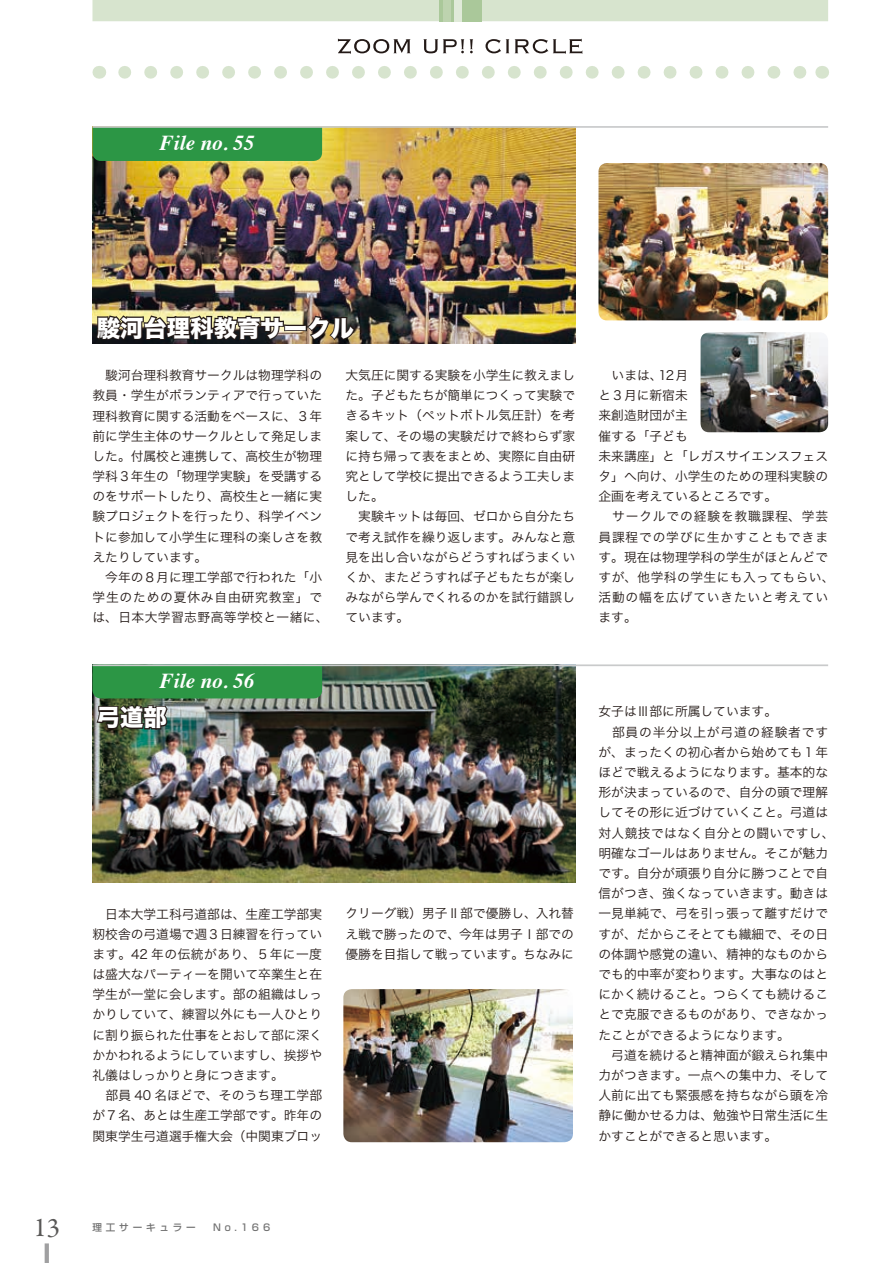
<style>
.page{position:relative;width:893px;height:1263px;background:#fff}
.page>*{position:absolute;margin:0;border:0;box-sizing:border-box;transform-origin:0 0}
.t1{font:27.15px "Garamond Premr Pro";color:#595857}
.t2{font:23.4px "Hira Kaku Std N W8";color:#fff}
.t3{font:italic 700 21.3px "Times";color:#fff}
.t4{font:12.75px/20.2px "Hira Kaku Pro W3";color:#231916}
.t5{font:12.75px/20.2px "Hira Kaku Pro N W3";color:#231916}
.t6{font:12.75px/20.2px "Hira Kaku Pro W3";letter-spacing:.065em;color:#231916}
.t7{font:12.75px "Hira Kaku Pro W3";letter-spacing:.035em;color:#231916}
.t8{font:500 9.6px "Shin Go Pro";letter-spacing:.4em;color:#727272}
.s1{font-family:"Hira Kaku Pro W3"}
.s2{font-family:"Hira Kaku Pro N W3"}
</style>
<div class="page">
<hr style="left:45px;top:1243px;width:4px;height:20px;background:#a0a0a1">
<svg style="left:822px;top:66px;width:1px;height:13px"></svg>
<div style="left:92px;top:0;width:736px;height:21px;background:#d7e4ce"></div>
<img style="left:92px;top:666px;width:483px;height:216px">
<img style="left:343px;top:989px;width:230px;height:153px">
<img style="left:809px;top:163px;width:19px;height:157px">
<img style="left:701px;top:333px;width:127px;height:99px">
<svg style="left:95px;top:704px;width:74px;height:28px;background:#3a3f34"></svg>
<img style="left:92px;top:0;width:717px;height:363px">
<div style="left:92px;top:666px;width:230px;height:32px;background:#2c9645"></div>
<hr style="left:92px;top:126px;width:736px;height:2px;background:#c9cacb">
<hr style="left:92px;top:664px;width:736px;height:2px;background:#c9cacb">
<h3 class="t3" style="left:160px;top:123px;width:97px">File no. 55</h3>
<h2 class="t2" style="left:97px;top:315px;width:259px">駿河台理科教育サークル</h2>
<p class="t5" style="left:92px;top:364px;width:231px">　駿河台理科教育サークルは<span class="s1">物理学科の</span></p>
<p class="t4" style="left:92px;top:384px;width:231px;text-align:justify">教員・学生がボランティアで行っていた理科教育に関する活動をベースに、３年前に学生主体のサークルとして発足しま</p>
<p class="t5" style="left:92px;top:445px;width:231px"><span class="s1">した。</span>付属校と<span class="s1">連携して、</span>高校生が物理学科３年生の「物理学実験」を受講するのをサポートしたり、高校生と一緒に実験プロジェクトを行ったり、科学イベントに参加して小学生に理科の楽しさを教えたりしています。<br>　今年の８月に理工学部で行われた「小学生のための夏休み自由研究教室」で</p>
<p class="t7" style="left:92px;top:606px;width:237px"><span class="s2">は、</span>日本大学習志野高等学校<span class="s2">と一緒に、</span></p>
<h3 class="t3" style="left:160px;top:660px;width:97px">File no. 56</h3>
<p class="t5" style="left:345px;top:364px;width:231px">大気圧に関する実験を小学生に教えました。子どもたちが簡単につくって実験できるキット（ペットボトル気圧計）を<span class="s1">考案して</span>、その場の実験だけで終わらず家に持ち帰って表をまとめ、実際に自由研究として学校に提出できるよう<span class="s1">工夫</span>しました。<br>　実験キットは毎回、ゼロから自分たちで考え試作を繰り返します。みんなと意見を出し合いながらどうすればうまくいくか、またどうすれば子どもたちが楽しみながら学んでくれるのかを試行錯誤しています。</p>
<p class="t5" style="left:598px;top:364px;width:91px">　いまは、12月と３月に新宿<span class="s1">未</span></p>
<p class="t4" style="left:598px;top:405px;width:231px">来創造財団が主<br>催する「子ども<br>未来講座」と「レガスサイエンスフェスタ」へ向け、<span class="s2">小学生</span>のための<span class="s2">理科実験の</span></p>
<p class="t5" style="left:598px;top:485px;width:180px">企画を考えているところです。</p>
<p class="t6" style="left:598px;top:506px;width:237px">　サークルでの経験を教職課程、学芸員課程での学びに生かすこともできます。現在は物理学科の学生がほとんどですが、他学科の学生にも入ってもらい、活動の幅を広げていきたいと考えています。</p>
<h2 class="t2" style="left:97px;top:704px;width:72px">弓道部</h2>
<p class="t4" style="left:92px;top:903px;width:231px">　日本大学工科弓道部は、生産工学部実籾校舎の弓道場で週３日練習を行っています。42 年の伝統があり、５年に一度は盛大なパーティーを開いて卒業生と在学生が一堂に会します。部の組織はしっかりしていて、練習以外にも一人ひとりに割り振られた仕事をとおして部に深くかかわれるようにしていますし、挨拶や礼儀はしっかりと身につきます。<br>　部員 40 名ほどで、そのうち理工学部が７名、あとは生産工学部です。昨年の関東学生弓道選手権大会（中関東ブロッ</p>
<p class="t4" style="left:345px;top:903px;width:230px;text-align:justify">クリーグ戦）男子Ⅱ部で優勝し、入れ替え戦で勝ったので、今年は男子Ⅰ部での優勝を目指して戦っています。ちなみに</p>
<p class="t4" style="left:598px;top:701px;width:237px">女子はⅢ部に所属しています。<br>　部員の半分以上が弓道の経験者ですが、まったくの初心者から始めても１年ほどで戦えるようになります。基本的な形が決まっているので、自分の頭で理解してその形に近づけていくこと。弓道は対人競技ではなく自分との闘いですし、明確なゴールはありません。そこが魅力です。自分が頑張り自分に勝つことで自信がつき、強くなっていきます。動きは一見単純で、弓を引っ張って離すだけですが、だからこそとても繊細で、その日の体調や感覚の違い、精神的なものからでも的中率が変わります。大事なのはとにかく続けること。つらくても続けることで克服できるものがあり、できなかったことができるようになります。<br>　弓道を続けると精神面が鍛えられ集中力がつきます。一点への集中力、そして人前に出ても緊張感を持ちながら頭を冷静に働かせる力は、勉強や日常生活に生かすことができると思います。</p>
<h1 class="t1" style="left:34px;top:1211px;width:28px">13</h1>
<p class="t8" style="left:92px;top:1219px;width:179px">理工サーキュラー　No.166</p>
</div>
